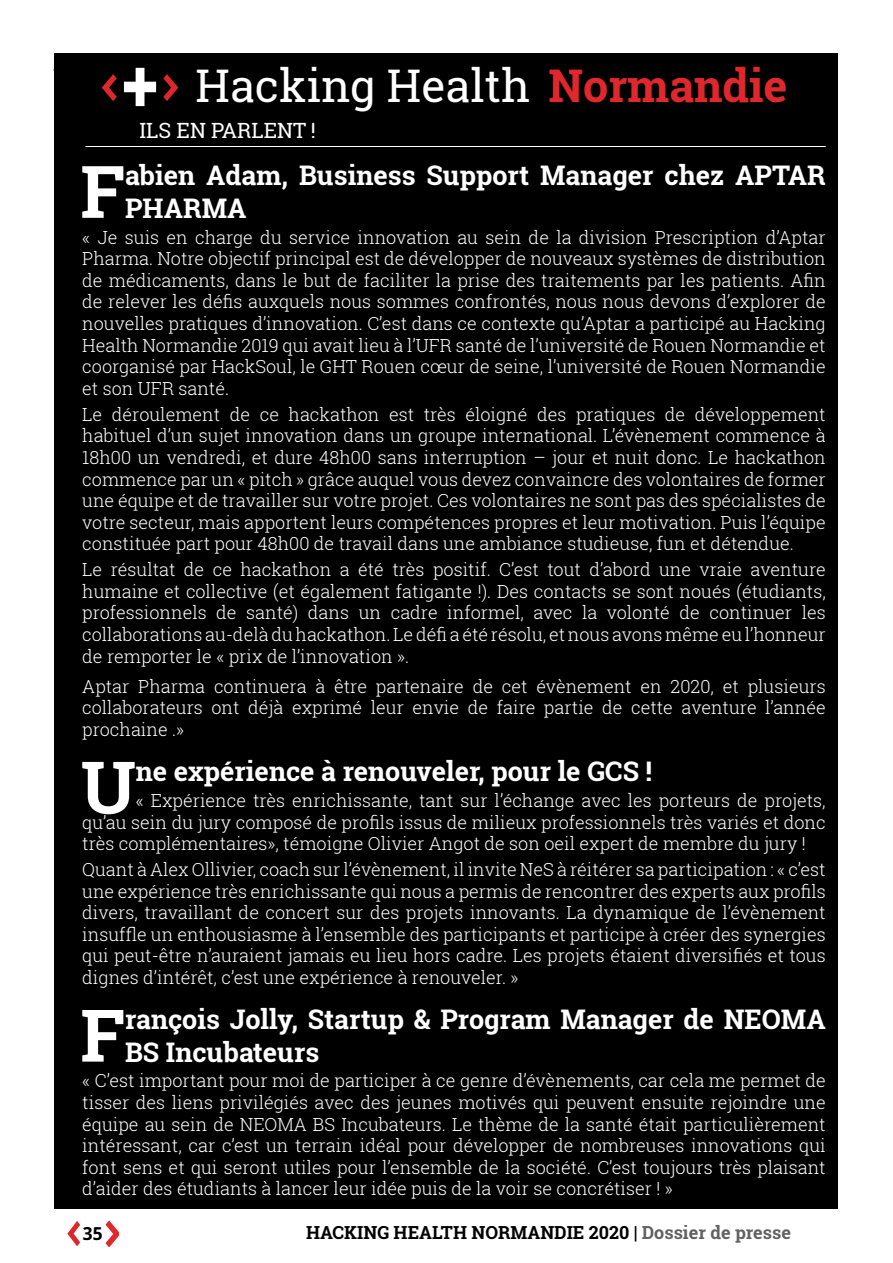
<style>
.page{position:relative;width:893px;height:1263px;background:#fff}
.page>*{position:absolute;margin:0;border:0;box-sizing:border-box;transform-origin:0 0}
.t1{font:700 72.6px "Roboto Slab";color:#fff}
.t2{font:45px "Roboto Slab";color:#fff}
.t3{font:700 27px/32.4px "Roboto Slab";color:#fff}
.t4{font:21px "Roboto Slab";color:#fff}
.t5{font:300 18px/21.6px "Roboto Slab";color:#fff;text-align:justify}
.t6{font:700 18px "Roboto Slab";color:#000}
.t7{font:700 18px "Noto Sans";color:#000}
.s1{font-weight:700;color:#e0282c}
.s2{color:#616161}
</style>
<div class="page">
<svg style="left:67px;top:1221px;width:13px;height:25px"></svg>
<svg style="left:106px;top:1220px;width:13px;height:26px"></svg>
<div style="left:54px;top:53px;width:783px;height:1156px;background:#000"></div>
<svg style="left:163px;top:74px;width:15px;height:27px"></svg>
<svg style="left:102px;top:74px;width:15px;height:27px"></svg>
<svg style="left:124px;top:68px;width:32px;height:38px"></svg>
<hr style="left:85px;top:146px;width:741px;height:1px;background:#fff">
<h2 class="t2" style="left:196px;top:55px;width:593px">Hacking Health <span class="s1">Normandie</span></h2>
<p class="t4" style="left:140px;top:116px;width:178px">ILS EN PARLENT !</p>
<h1 class="t1" style="left:80px;top:142px;width:46px">F</h1>
<h3 class="t3" style="left:125px;top:159px;width:702px">abien Adam, Business Support Manager chez APTAR<br>PHARMA</h3>
<p class="t5" style="left:82px;top:226px;width:745px">« Je suis en charge du service innovation au sein de la division Prescription d’Aptar Pharma. Notre objectif principal est de développer de nouveaux systèmes de distribution de médicaments, dans le but de faciliter la prise des traitements par les patients. Afin de relever les défis auxquels nous sommes confrontés, nous nous devons d’explorer de nouvelles pratiques d’innovation. C’est dans ce contexte qu’Aptar a participé au Hacking Health Normandie 2019 qui avait lieu à l’UFR santé de l’université de Rouen Normandie et coorganisé par HackSoul, le GHT Rouen cœur de seine, l’université de Rouen Normandie et son UFR santé.</p>
<p class="t5" style="left:82px;top:403px;width:745px">Le déroulement de ce hackathon est très éloigné des pratiques de développement habituel d’un sujet innovation dans un groupe international. L’évènement commence à 18h00 un vendredi, et dure 48h00 sans interruption – jour et nuit donc. Le hackathon commence par un « pitch » grâce auquel vous devez convaincre des volontaires de former une équipe et de travailler sur votre projet. Ces volontaires ne sont pas des spécialistes de votre secteur, mais apportent leurs compétences propres et leur motivation. Puis l’équipe constituée part pour 48h00 de travail dans une ambiance studieuse, fun et détendue.</p>
<p class="t5" style="left:82px;top:558px;width:745px">Le résultat de ce hackathon a été très positif. C’est tout d’abord une vraie aventure humaine et collective (et également fatigante !). Des contacts se sont noués (étudiants, professionnels de santé) dans un cadre informel, avec la volonté de continuer les collaborations au-delà du hackathon. Le défi a été résolu, et nous avons même eu l’honneur de remporter le « prix de l’innovation ».</p>
<p class="t5" style="left:82px;top:675px;width:745px">Aptar Pharma continuera à être partenaire de cet évènement en 2020, et plusieurs collaborateurs ont déjà exprimé leur envie de faire partie de cette aventure l’année prochaine .»</p>
<h1 class="t1" style="left:81px;top:737px;width:56px">U</h1>
<h3 class="t3" style="left:136px;top:755px;width:518px">ne expérience à renouveler, pour le GCS !</h3>
<p class="t5" style="left:82px;top:789px;width:745px;text-indent:53px">« Expérience très enrichissante, tant sur l’échange avec les porteurs de projets, qu’au sein du jury composé de profils issus de milieux professionnels très variés et donc très complémentaires», témoigne Olivier Angot de son oeil expert de membre du jury !</p>
<p class="t5" style="left:82px;top:858px;width:745px">Quant à Alex Ollivier, coach sur l’évènement, il invite NeS à réitérer sa participation : « c’est une expérience très enrichissante qui nous a permis de rencontrer des experts aux profils divers, travaillant de concert sur des projets innovants. La dynamique de l’évènement insuffle un enthousiasme à l’ensemble des participants et participe à créer des synergies qui peut-être n’auraient jamais eu lieu hors cadre. Les projets étaient diversifiés et tous dignes d’intérêt, c’est une expérience à renouveler. »</p>
<h1 class="t1" style="left:80px;top:985px;width:46px">F</h1>
<h3 class="t3" style="left:125px;top:1003px;width:702px">rançois Jolly, Startup &amp; Program Manager de NEOMA<br>BS Incubateurs</h3>
<p class="t5" style="left:82px;top:1070px;width:745px">« C’est important pour moi de participer à ce genre d’évènements, car cela me permet de tisser des liens privilégiés avec des jeunes motivés qui peuvent ensuite rejoindre une équipe au sein de NEOMA BS Incubateurs. Le thème de la santé était particulièrement intéressant, car c’est un terrain idéal pour développer de nombreuses innovations qui font sens et qui seront utiles pour l’ensemble de la société. C’est toujours très plaisant d’aider des étudiants à lancer leur idée puis de la voir se concrétiser ! »</p>
<p class="t7" style="left:83px;top:1220px;width:21px">35</p>
<p class="t6" style="left:306px;top:1220px;width:486px">HACKING HEALTH NORMANDIE 2020 | <span class="s2">Dossier de presse</span></p>
</div>
